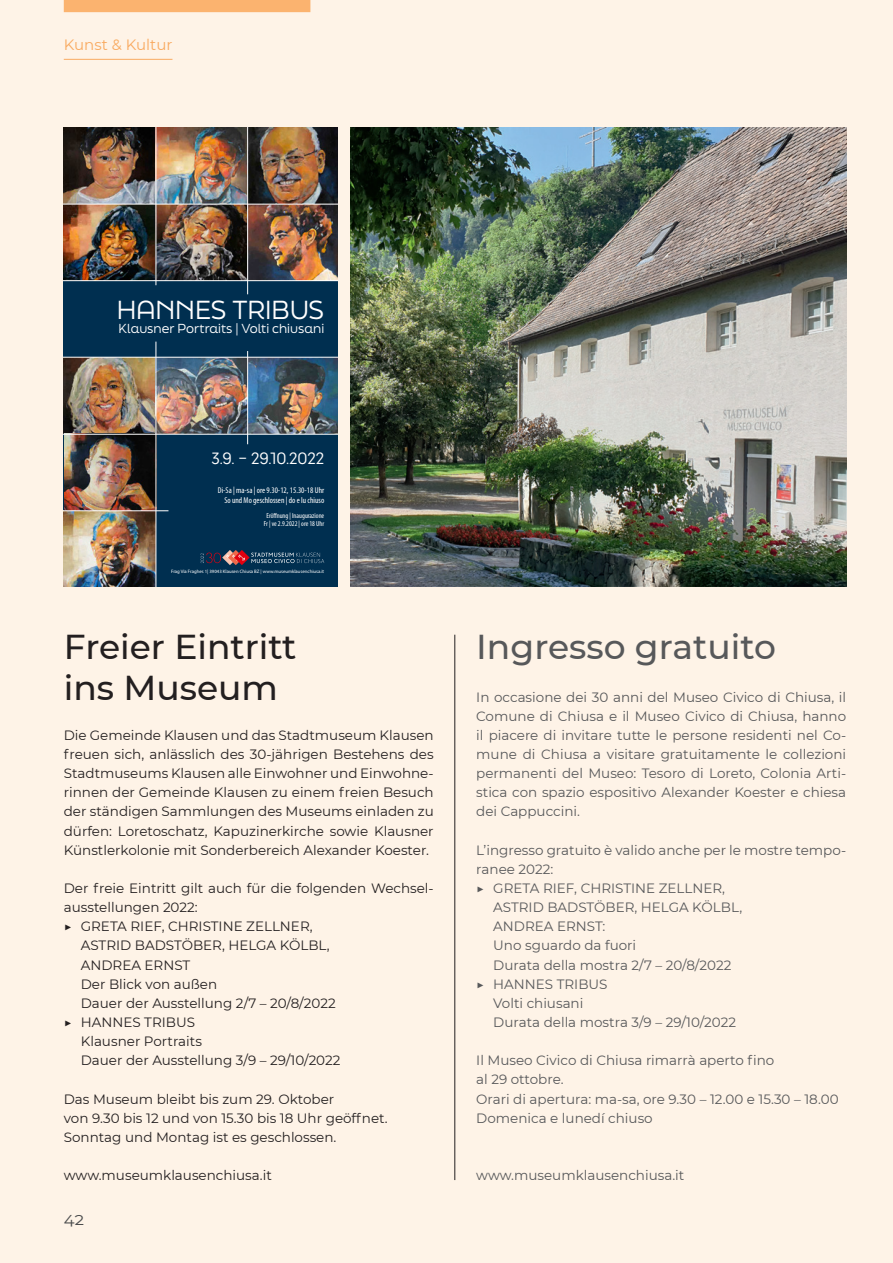
<style>
.page{position:relative;width:893px;height:1263px;background:#fef3e7}
.page>*{position:absolute;margin:0;border:0;box-sizing:border-box;transform-origin:0 0}
.Kurzbericht_Titel{font:500 34.5px/41.4px "Montserrat";color:#231f20}
.Kurzbericht_Titel-2{font:500 34.5px "Montserrat";color:#57585a}
.t1{font:24.6px "Final Six";color:#fff}
.t2{font:16.5px "Montserrat";color:#4b4c4d}
.t3{font:15.3px "Cy";color:#fff}
.t4{font:15px "Montserrat";color:#f9aa60}
.FT_de_serifenlos{font:13.5px/19.2px "Montserrat";color:#231f20}
.FT_it_serifenlos{font:13.5px/19.2px "Montserrat";color:#57585a}
.FT_de_serifenlos-2{font:13.5px/19.2px "Montserrat";color:#57585a}
.t5{font:12.3px "Final Six";color:#fff}
.t6{font:condensed 8.55px/10.2px "Myriad Pro";color:#fff;text-align:right}
.t7{font:condensed 7.2px/8.7px "Myriad Pro";color:#fff;text-align:center}
.t8{font:4.8px "Myriad Pro";color:#fff}
.s1{font-weight:300}
</style>
<div class="page">
<img style="left:351px;top:128px;width:495px;height:459px">
<hr style="left:455px;top:635px;width:1px;height:545px;background:#231f20">
<div style="left:64px;top:128px;width:274px;height:459px;background:#002f50"></div>
<img style="left:64px;top:128px;width:274px;height:152px">
<img style="left:64px;top:358px;width:274px;height:76px">
<img style="left:64px;top:435px;width:91px;height:152px">
<svg style="left:201px;top:550px;width:123px;height:15px"></svg>
<hr style="left:155px;top:128px;width:1px;height:157px;background:#fff">
<hr style="left:64px;top:204px;width:274px;height:1px;background:#fff">
<hr style="left:64px;top:280px;width:274px;height:1px;background:#fff">
<hr style="left:64px;top:357px;width:274px;height:1px;background:#fff">
<hr style="left:64px;top:434px;width:274px;height:1px;background:#fff">
<hr style="left:64px;top:510px;width:104px;height:1px;background:#fff">
<hr style="left:155px;top:342px;width:1px;height:245px;background:#fff">
<hr style="left:247px;top:128px;width:1px;height:166px;background:#fff">
<hr style="left:247px;top:351px;width:1px;height:93px;background:#fff">
<div style="left:64px;top:0;width:246px;height:12px;background:#fbb36f"></div>
<hr style="left:64px;top:59px;width:108px;height:1px;background:#f9aa60">
<p class="t4" style="left:64px;top:35px;width:110px">Kunst &amp; Kultur</p>
<p class="t1" style="left:117px;top:292px;width:209px">HANNES TRIBUS</p>
<p class="t5" style="left:119px;top:320px;width:207px">Klausner Portraits | Volti chiusani</p>
<p class="t3" style="left:211px;top:447px;width:114px">3.9. – 29.10.2022</p>
<p class="t6" style="left:218px;top:485px;width:108px">Di-Sa | ma-sa | ore 9.30-12, 15.30-18 Uhr<br>So und Mo geschlossen | do e lu chiuso</p>
<p class="t7" style="left:264px;top:511px;width:62px">Eröffnung | Inaugurazione<br>Fr | ve 2.9.2022 | ore 18 Uhr</p>
<p class="t8" style="left:171px;top:568px;width:155px">Frag Via Fraghes 1| 39043 Klausen Chiusa BZ | www.museumklausenchiusa.it</p>
<p class="Kurzbericht_Titel" style="left:64px;top:624px;width:234px">Freier Eintritt ins Museum</p>
<p class="FT_de_serifenlos" style="left:64px;top:725px;width:371px;text-align:justify">Die Gemeinde Klausen und das Stadtmuseum Klausen freuen sich, anlässlich des 30-jährigen Bestehens des Stadtmuseums Klausen alle Einwohner und Einwohne&shy;rinnen der Gemeinde Klausen zu einem freien Besuch der ständigen Sammlungen des Museums einladen zu dürfen: Loretoschatz, Kapuzinerkirche sowie Klausner Künstlerkolonie mit Sonderbereich Alexander Koester.</p>
<p class="FT_de_serifenlos" style="left:64px;top:878px;width:371px">Der freie Eintritt gilt auch für die folgenden Wechsel&shy;ausstellungen 2022:</p>
<p class="FT_de_serifenlos" style="left:81px;top:916px;width:256px;text-indent:-17px"><span class="s1">▶</span> GRETA RIEF, CHRISTINE ZELLNER,<br>ASTRID BADSTÖBER, HELGA KÖLBL,<br>ANDREA ERNST<br>Der Blick von außen<br>Dauer der Ausstellung 2/7 – 20/8/2022</p>
<p class="FT_de_serifenlos" style="left:81px;top:1012px;width:261px;text-indent:-17px"><span class="s1">▶</span> HANNES TRIBUS<br>Klausner Portraits<br>Dauer der Ausstellung 3/9 – 29/10/2022</p>
<p class="FT_de_serifenlos" style="left:64px;top:1089px;width:325px">Das Museum bleibt bis zum 29. Oktober<br>von 9.30 bis 12 und von 15.30 bis 18 Uhr geöffnet.<br>Sonntag und Montag ist es geschlossen.</p>
<p class="FT_de_serifenlos" style="left:64px;top:1165px;width:210px">www.museumklausenchiusa.it</p>
<p class="t2" style="left:64px;top:1207px;width:22px">42</p>
<p class="Kurzbericht_Titel-2" style="left:476px;top:622px;width:301px">Ingresso gratuito</p>
<p class="FT_it_serifenlos" style="left:476px;top:687px;width:371px;text-align:justify">In occasione dei 30 anni del Museo Civico di Chiusa, il Comune di Chiusa e il Museo Civico di Chiusa, hanno il piacere di invitare tutte le persone residenti nel Co&shy;mune di Chiusa a visitare gratuitamente le collezioni permanenti del Museo: Tesoro di Loreto, Colonia Arti&shy;stica con spazio espositivo Alexander Koester e chiesa dei Cappuccini.</p>
<p class="FT_it_serifenlos" style="left:476px;top:840px;width:371px">L’ingresso gratuito è valido anche per le mostre tempo&shy;ranee 2022:</p>
<p class="FT_it_serifenlos" style="left:493px;top:878px;width:250px;text-indent:-17px"><span class="s1">▶</span> GRETA RIEF, CHRISTINE ZELLNER,<br>ASTRID BADSTÖBER, HELGA KÖLBL,<br>ANDREA ERNST:<br>Uno sguardo da fuori<br>Durata della mostra 2/7 – 20/8/2022</p>
<p class="FT_it_serifenlos" style="left:493px;top:974px;width:244px;text-indent:-17px"><span class="s1">▶</span> HANNES TRIBUS<br>Volti chiusani<br>Durata della mostra 3/9 – 29/10/2022</p>
<p class="FT_de_serifenlos-2" style="left:476px;top:1050px;width:300px">Il Museo Civico di Chiusa rimarrà aperto fino al 29 ottobre.</p>
<p class="FT_de_serifenlos-2" style="left:476px;top:1089px;width:364px">Orari di apertura: ma-sa, ore 9.30 – 12.00 e 15.30 – 18.00</p>
<p class="FT_de_serifenlos-2" style="left:476px;top:1108px;width:178px">Domenica e lunedí chiuso</p>
<p class="FT_de_serifenlos-2" style="left:476px;top:1165px;width:210px">www.museumklausenchiusa.it</p>
</div>
